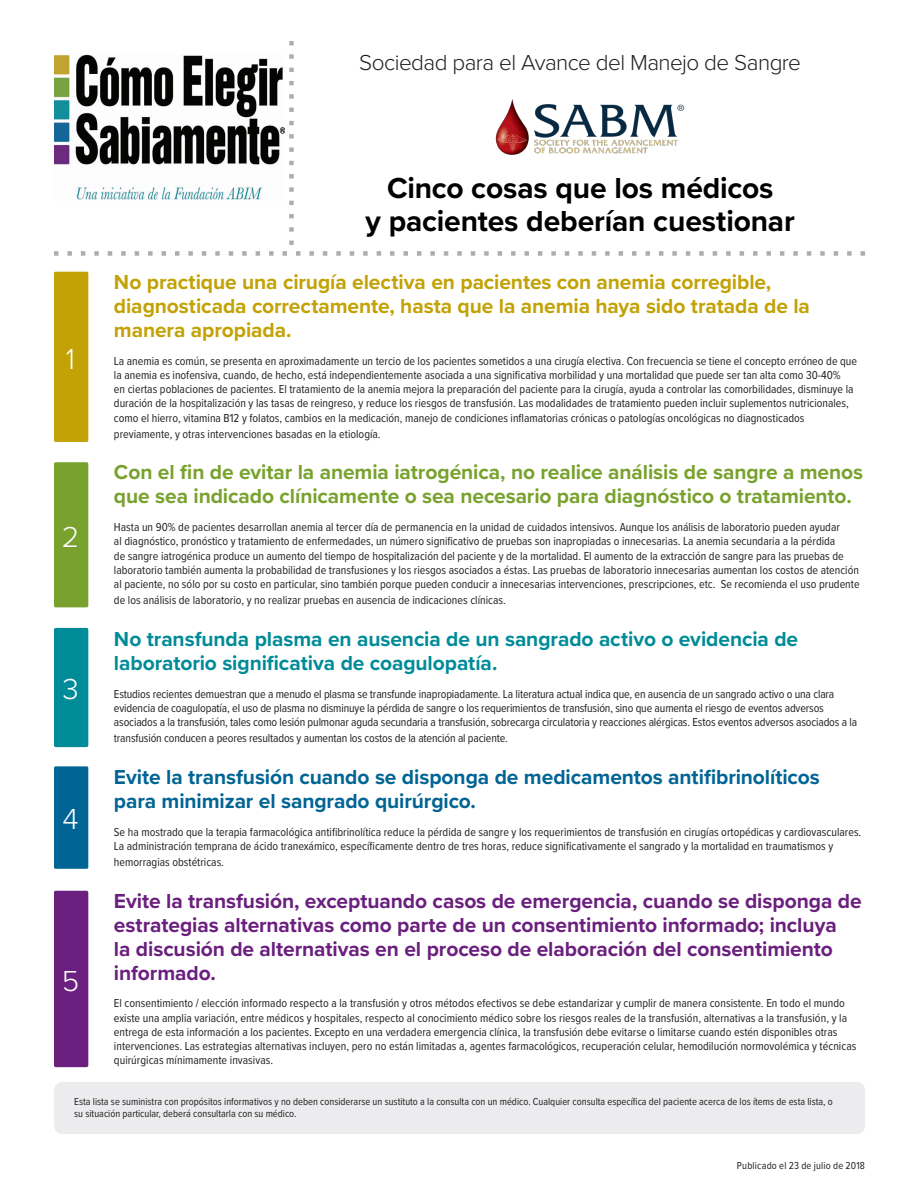
<style>
.page{position:relative;width:918px;height:1188px;background:#fff}
.page>*{position:absolute;margin:0;border:0;box-sizing:border-box;transform-origin:0 0}
.t1{font:700 30px/33px "Proxima Nova";letter-spacing:-.005em;color:#000;text-align:center}
.style__front{font:300 30px "Proxima Nova";color:#fff}
.Top_Header-_associat{font:300 22.5px "Proxima Nova";letter-spacing:-.025em;color:#231f20}
._5_things_heading{font:700 21px/24px "Proxima Nova";letter-spacing:-.005em;color:#6b1f7e}
._5_things_heading-2{font:700 21px/24px "Proxima Nova";letter-spacing:-.005em;color:#c2a205}
._5_things_heading-3{font:700 21px/24px "Proxima Nova";letter-spacing:-.005em;color:#78a22d}
._5_things_heading-4{font:700 21px/24px "Proxima Nova";letter-spacing:-.005em;color:#006494}
._5_things_heading-5{font:700 21px/24px "Proxima Nova";letter-spacing:-.005em;color:#008b98}
.body{font:12px/14.2px "Proxima Nova Cond";color:#231f20}
.Disclaimer{font:10.5px/12px "Proxima Nova Cond";color:#231f20}
.Top_header{font:10.5px "Proxima Nova Cond";letter-spacing:.02em;color:#231f20}
</style>
<div class="page">
<svg style="left:54px;top:251px;width:811px;height:5px"></svg>
<svg style="left:289px;top:41px;width:5px;height:204px"></svg>
<div style="left:54px;top:628px;width:34px;height:119px;background:#008b98;border-radius:2px"></div>
<div style="left:54px;top:272px;width:34px;height:170px;background:#c2a205;border-radius:2px"></div>
<div style="left:54px;top:462px;width:34px;height:145px;background:#78a22d;border-radius:2px"></div>
<div style="left:54px;top:1082px;width:811px;height:52px;background:#ececee;border-radius:9px"></div>
<div style="left:54px;top:891px;width:34px;height:176px;background:#6b1f7e;border-radius:2px"></div>
<div style="left:54px;top:766px;width:34px;height:103px;background:#006494;border-radius:2px"></div>
<img style="left:495px;top:99px;width:190px;height:56px">
<img style="left:54px;top:55px;width:230px;height:145px">
<p class="Top_Header-_associat" style="left:359px;top:46px;width:443px">Sociedad para el Avance del Manejo de Sangre</p>
<p class="style__front" style="left:66px;top:336px;width:11px">1</p>
<p class="style__front" style="left:62px;top:514px;width:19px">2</p>
<p class="style__front" style="left:62px;top:667px;width:18px">3</p>
<p class="style__front" style="left:62px;top:797px;width:18px">4</p>
<p class="style__front" style="left:62px;top:958px;width:19px">5</p>
<h1 class="t1" style="left:366px;top:171px;width:431px">Cinco cosas que los médicos<br>y pacientes deberían cuestionar</h1>
<p class="_5_things_heading-2" style="left:114px;top:269px;width:698px">No practique una cirugía electiva en pacientes con anemia corregible, diagnosticada correctamente, hasta que la anemia haya sido tratada de la manera apropiada.</p>
<p class="body" style="left:114px;top:353px;width:745px">La anemia es común, se presenta en aproximadamente un tercio de los pacientes sometidos a una cirugía electiva. Con frecuencia se tiene el concepto erróneo de que la anemia es inofensiva, cuando, de hecho, está independientemente asociada a una significativa morbilidad y una mortalidad que puede ser tan alta como 30-40%<br>en ciertas poblaciones de pacientes. El tratamiento de la anemia mejora la preparación del paciente para la cirugía, ayuda a controlar las comorbilidades, disminuye la duración de la hospitalización y las tasas de reingreso, y reduce los riesgos de transfusión. Las modalidades de tratamiento pueden incluir suplementos nutricionales, como el hierro, vitamina B12 y folatos, cambios en la medicación, manejo de condiciones inflamatorias crónicas o patologías oncológicas no diagnosticados</p>
<p class="body" style="left:114px;top:426px;width:268px">previamente, y otras intervenciones basadas en la etiología.</p>
<p class="_5_things_heading-3" style="left:114px;top:460px;width:751px">Con el fin de evitar la anemia iatrogénica, no realice análisis de sangre a menos que sea indicado clínicamente o sea necesario para diagnóstico o tratamiento.</p>
<p class="body" style="left:114px;top:520px;width:747px">Hasta un 90% de pacientes desarrollan anemia al tercer día de permanencia en la unidad de cuidados intensivos. Aunque los análisis de laboratorio pueden ayudar<br>al diagnóstico, pronóstico y tratamiento de enfermedades, un número significativo de pruebas son inapropiadas o innecesarias. La anemia secundaria a la pérdida<br>de sangre iatrogénica produce un aumento del tiempo de hospitalización del paciente y de la mortalidad. El aumento de la extracción de sangre para las pruebas de laboratorio también aumenta la probabilidad de transfusiones y los riesgos asociados a éstas. Las pruebas de laboratorio innecesarias aumentan los costos de atención al paciente, no sólo por su costo en particular, sino también porque pueden conducir a innecesarias intervenciones, prescripciones, etc. Se recomienda el uso prudente</p>
<p class="body" style="left:114px;top:593px;width:393px">de los análisis de laboratorio, y no realizar pruebas en ausencia de indicaciones clínicas.</p>
<p class="_5_things_heading-5" style="left:114px;top:626px;width:686px">No transfunda plasma en ausencia de un sangrado activo o evidencia de laboratorio significativa de coagulopatía.</p>
<p class="body" style="left:114px;top:686px;width:745px">Estudios recientes demuestran que a menudo el plasma se transfunde inapropiadamente. La literatura actual indica que, en ausencia de un sangrado activo o una clara evidencia de coagulopatía, el uso de plasma no disminuye la pérdida de sangre o los requerimientos de transfusión, sino que aumenta el riesgo de eventos adversos asociados a la transfusión, tales como lesión pulmonar aguda secundaria a transfusión, sobrecarga circulatoria y reacciones alérgicas. Estos eventos adversos asociados a la</p>
<p class="body" style="left:114px;top:731px;width:395px">transfusión conducen a peores resultados y aumentan los costos de la atención al paciente.</p>
<p class="_5_things_heading-4" style="left:114px;top:764px;width:707px">Evite la transfusión cuando se disponga de medicamentos antifibrinolíticos para minimizar el sangrado quirúrgico.</p>
<p class="body" style="left:114px;top:824px;width:749px">Se ha mostrado que la terapia farmacológica antifibrinolítica reduce la pérdida de sangre y los requerimientos de transfusión en cirugías ortopédicas y cardiovasculares.<br>La administración temprana de ácido tranexámico, específicamente dentro de tres horas, reduce significativamente el sangrado y la mortalidad en traumatismos y</p>
<p class="body" style="left:114px;top:854px;width:112px">hemorragias obstétricas.</p>
<p class="_5_things_heading" style="left:114px;top:888px;width:749px">Evite la transfusión, exceptuando casos de emergencia, cuando se disponga de estrategias alternativas como parte de un consentimiento informado; incluya<br>la discusión de alternativas en el proceso de elaboración del consentimiento informado.</p>
<p class="body" style="left:114px;top:996px;width:744px">El consentimiento / elección informado respecto a la transfusión y otros métodos efectivos se debe estandarizar y cumplir de manera consistente. En todo el mundo existe una amplia variación, entre médicos y hospitales, respecto al conocimiento médico sobre los riesgos reales de la transfusión, alternativas a la transfusión, y la entrega de esta información a los pacientes. Excepto en una verdadera emergencia clínica, la transfusión debe evitarse o limitarse cuando estén disponibles otras intervenciones. Las estrategias alternativas incluyen, pero no están limitadas a, agentes farmacológicos, recuperación celular, hemodilución normovolémica y técnicas quirúrgicas mínimamente invasivas.</p>
<p class="Disclaimer" style="left:74px;top:1095px;width:760px">Esta lista se suministra con propósitos informativos y no deben considerarse un sustituto a la consulta con un médico. Cualquier consulta específica del paciente acerca de los ítems de esta lista, o su situación particular, deberá consultarla con su médico.</p>
<p class="Top_header" style="left:737px;top:1158px;width:130px">Publicado el 23 de julio de 2018</p>
</div>
